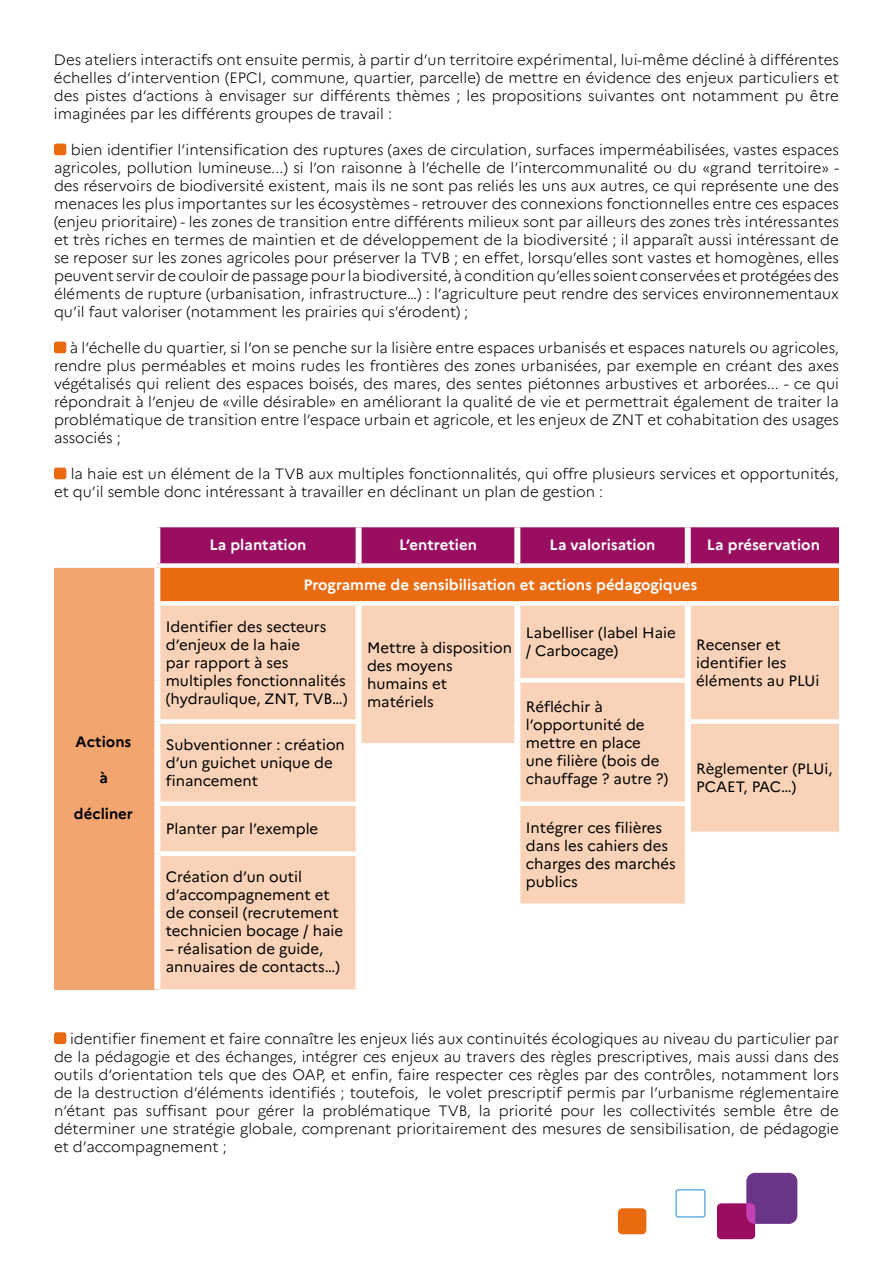
<style>
.page{position:relative;width:893px;height:1263px;background:#fff}
.page>*{position:absolute;margin:0;border:0;box-sizing:border-box;transform-origin:0 0}
.t1{font:300 15px/18px "Marianne";color:#000;text-align:justify}
.t2{font:15px/18px "Marianne";color:#000}
.t3{font:700 15px "Marianne";color:#fff}
.t4{font:700 15px "Marianne";color:#000}
</style>
<div class="page">
<div style="left:160px;top:527px;width:679px;height:36px;background:#990e61"></div>
<div style="left:54px;top:566px;width:103px;height:423px;background:#f3a570"></div>
<div style="left:157px;top:566px;width:682px;height:37px;background:#ea6a10"></div>
<svg style="left:160px;top:606px;width:679px;height:383px;fill:#f9d2b7"></svg>
<div style="left:356px;top:527px;width:6px;height:36px;background:#fff"></div>
<div style="left:514px;top:527px;width:6px;height:36px;background:#fff"></div>
<div style="left:685px;top:527px;width:6px;height:36px;background:#fff"></div>
<div style="left:154px;top:568px;width:6px;height:35px;background:#fff"></div>
<div style="left:154px;top:603px;width:6px;height:77px;background:#fff"></div>
<div style="left:356px;top:606px;width:6px;height:74px;background:#fff"></div>
<div style="left:514px;top:606px;width:6px;height:74px;background:#fff"></div>
<div style="left:685px;top:606px;width:6px;height:74px;background:#fff"></div>
<div style="left:154px;top:680px;width:6px;height:41px;background:#fff"></div>
<div style="left:356px;top:680px;width:6px;height:41px;background:#fff"></div>
<div style="left:514px;top:680px;width:6px;height:41px;background:#fff"></div>
<div style="left:685px;top:680px;width:6px;height:41px;background:#fff"></div>
<div style="left:154px;top:721px;width:6px;height:24px;background:#fff"></div>
<div style="left:356px;top:721px;width:6px;height:24px;background:#fff"></div>
<div style="left:514px;top:721px;width:6px;height:24px;background:#fff"></div>
<div style="left:685px;top:721px;width:6px;height:24px;background:#fff"></div>
<div style="left:154px;top:745px;width:6px;height:59px;background:#fff"></div>
<div style="left:356px;top:745px;width:6px;height:56px;background:#fff"></div>
<div style="left:514px;top:745px;width:6px;height:56px;background:#fff"></div>
<div style="left:685px;top:745px;width:6px;height:59px;background:#fff"></div>
<div style="left:154px;top:804px;width:6px;height:30px;background:#fff"></div>
<div style="left:356px;top:806px;width:6px;height:28px;background:#fff"></div>
<div style="left:514px;top:806px;width:6px;height:28px;background:#fff"></div>
<div style="left:685px;top:804px;width:6px;height:30px;background:#fff"></div>
<div style="left:154px;top:834px;width:6px;height:20px;background:#fff"></div>
<div style="left:356px;top:834px;width:6px;height:17px;background:#fff"></div>
<div style="left:514px;top:834px;width:6px;height:20px;background:#fff"></div>
<div style="left:685px;top:834px;width:6px;height:20px;background:#fff"></div>
<div style="left:154px;top:854px;width:6px;height:52px;background:#fff"></div>
<div style="left:356px;top:856px;width:6px;height:50px;background:#fff"></div>
<div style="left:514px;top:854px;width:6px;height:49px;background:#fff"></div>
<div style="left:685px;top:854px;width:6px;height:49px;background:#fff"></div>
<div style="left:154px;top:906px;width:6px;height:83px;background:#fff"></div>
<div style="left:356px;top:906px;width:6px;height:83px;background:#fff"></div>
<div style="left:514px;top:908px;width:6px;height:81px;background:#fff"></div>
<div style="left:685px;top:908px;width:6px;height:81px;background:#fff"></div>
<div style="left:54px;top:563px;width:103px;height:5px;background:#fff"></div>
<div style="left:157px;top:563px;width:202px;height:5px;background:#fff"></div>
<div style="left:359px;top:563px;width:158px;height:5px;background:#fff"></div>
<div style="left:517px;top:563px;width:171px;height:5px;background:#fff"></div>
<div style="left:688px;top:563px;width:151px;height:5px;background:#fff"></div>
<div style="left:160px;top:601px;width:199px;height:5px;background:#fff"></div>
<div style="left:359px;top:601px;width:158px;height:5px;background:#fff"></div>
<div style="left:517px;top:601px;width:171px;height:5px;background:#fff"></div>
<div style="left:688px;top:601px;width:151px;height:5px;background:#fff"></div>
<div style="left:520px;top:678px;width:165px;height:5px;background:#fff"></div>
<div style="left:160px;top:719px;width:196px;height:5px;background:#fff"></div>
<div style="left:691px;top:719px;width:148px;height:5px;background:#fff"></div>
<hr style="left:362px;top:743px;width:152px;height:4px;background:#fff">
<div style="left:160px;top:801px;width:199px;height:5px;background:#fff"></div>
<div style="left:359px;top:801px;width:158px;height:5px;background:#fff"></div>
<div style="left:517px;top:801px;width:168px;height:5px;background:#fff"></div>
<hr style="left:362px;top:832px;width:152px;height:4px;background:#fff">
<hr style="left:691px;top:832px;width:148px;height:4px;background:#fff">
<div style="left:160px;top:851px;width:199px;height:5px;background:#fff"></div>
<div style="left:359px;top:851px;width:155px;height:5px;background:#fff"></div>
<div style="left:691px;top:851px;width:148px;height:5px;background:#fff"></div>
<div style="left:362px;top:903px;width:155px;height:5px;background:#fff"></div>
<div style="left:517px;top:903px;width:171px;height:5px;background:#fff"></div>
<div style="left:688px;top:903px;width:151px;height:5px;background:#fff"></div>
<div style="left:54px;top:144px;width:12px;height:11px;background:#ea6a10;border-radius:2px"></div>
<div style="left:54px;top:342px;width:12px;height:11px;background:#ea6a10;border-radius:2px"></div>
<div style="left:54px;top:468px;width:12px;height:11px;background:#ea6a10;border-radius:2px"></div>
<div style="left:54px;top:1032px;width:12px;height:12px;background:#ea6a10;border-radius:2px"></div>
<div style="left:618px;top:1208px;width:28px;height:26px;background:#ea6a10;border-radius:4px"></div>
<div style="left:746px;top:1173px;width:51px;height:51px;background:#6a3586;border-radius:9px"></div>
<div style="left:717px;top:1203px;width:38px;height:36px;background:#990e61;border-radius:4px"></div>
<div style="left:675px;top:1189px;width:31px;height:29px;border:2px solid #68b1dd;border-radius:2px"></div>
<p class="t1" style="left:54px;top:51px;width:786px">Des ateliers interactifs ont ensuite permis, à partir d’un territoire expérimental, lui-même décliné à différentes échelles d’intervention (EPCI, commune, quartier, parcelle) de mettre en évidence des enjeux particuliers et des pistes d’actions à envisager sur différents thèmes ; les propositions suivantes ont notamment pu être imaginées par les différents groupes de travail :</p>
<p class="t1" style="left:54px;top:141px;width:787px;text-indent:17px">bien identifier l’intensification des ruptures (axes de circulation, surfaces imperméabilisées, vastes espaces agricoles, pollution lumineuse...) si l’on raisonne à l’échelle de l’intercommunalité ou du «grand territoire» - des réservoirs de biodiversité existent, mais ils ne sont pas reliés les uns aux autres, ce qui représente une des menaces les plus importantes sur les écosystèmes - retrouver des connexions fonctionnelles entre ces espaces (enjeu prioritaire) - les zones de transition entre différents milieux sont par ailleurs des zones très intéressantes et très riches en termes de maintien et de développement de la biodiversité ; il apparaît aussi intéressant de se reposer sur les zones agricoles pour préserver la TVB ; en effet, lorsqu’elles sont vastes et homogènes, elles peuvent servir de couloir de passage pour la biodiversité, à condition qu’elles soient conservées et protégées des éléments de rupture (urbanisation, infrastructure…) : l’agriculture peut rendre des services environnementaux qu’il faut valoriser (notamment les prairies qui s’érodent) ;</p>
<p class="t1" style="left:54px;top:339px;width:786px;text-indent:16px">à l’échelle du quartier, si l’on se penche sur la lisière entre espaces urbanisés et espaces naturels ou agricoles, rendre plus perméables et moins rudes les frontières des zones urbanisées, par exemple en créant des axes végétalisés qui relient des espaces boisés, des mares, des sentes piétonnes arbustives et arborées... - ce qui répondrait à l’enjeu de «ville désirable» en améliorant la qualité de vie et permettrait également de traiter la problématique de transition entre l’espace urbain et agricole, et les enjeux de ZNT et cohabitation des usages associés ;</p>
<p class="t1" style="left:54px;top:465px;width:786px;text-indent:17px">la haie est un élément de la TVB aux multiples fonctionnalités, qui offre plusieurs services et opportunités, et qu’il semble donc intéressant à travailler en déclinant un plan de gestion :</p>
<p class="t4" style="left:76px;top:733px;width:57px">Actions</p>
<p class="t4" style="left:99px;top:769px;width:10px">à</p>
<p class="t4" style="left:74px;top:805px;width:61px">décliner</p>
<p class="t3" style="left:209px;top:535px;width:99px">La plantation</p>
<p class="t3" style="left:399px;top:535px;width:79px">L’entretien</p>
<p class="t3" style="left:550px;top:535px;width:107px">La valorisation</p>
<p class="t3" style="left:707px;top:535px;width:115px">La préservation</p>
<p class="t3" style="left:303px;top:576px;width:395px">Programme de sensibilisation et actions pédagogiques</p>
<p class="t2" style="left:166px;top:618px;width:183px">Identifier des secteurs d’enjeux de la haie<br>par rapport à ses multiples fonctionnalités (hydraulique, ZNT, TVB…)</p>
<p class="t2" style="left:526px;top:624px;width:151px">Labelliser (label Haie / Carbocage)</p>
<p class="t2" style="left:696px;top:636px;width:125px">Recenser et identifier les éléments au PLUi</p>
<p class="t2" style="left:367px;top:638px;width:146px">Mettre à disposition des moyens humains et matériels</p>
<p class="t2" style="left:526px;top:697px;width:144px">Réfléchir à l’opportunité de mettre en place une filière (bois de chauffage ? autre ?)</p>
<p class="t2" style="left:166px;top:736px;width:181px">Subventionner : création d’un guichet unique de financement</p>
<p class="t2" style="left:696px;top:760px;width:138px">Règlementer (PLUi,<br>PCAET, PAC…)</p>
<p class="t2" style="left:166px;top:820px;width:154px">Planter par l’exemple</p>
<p class="t2" style="left:526px;top:819px;width:151px">Intégrer ces filières dans les cahiers des charges des marchés</p>
<p class="t2" style="left:166px;top:868px;width:138px">Création d’un outil</p>
<p class="t2" style="left:526px;top:873px;width:53px">publics</p>
<p class="t2" style="left:166px;top:886px;width:179px">d’accompagnement et de conseil (recrutement technicien bocage / haie</p>
<p class="t2" style="left:166px;top:940px;width:176px">– réalisation de guide, annuaires de contacts…)</p>
<p class="t1" style="left:54px;top:1029px;width:786px;text-indent:16px">identifier finement et faire connaître les enjeux liés aux continuités écologiques au niveau du particulier par de la pédagogie et des échanges, intégrer ces enjeux au travers des règles prescriptives, mais aussi dans des outils d’orientation tels que des OAP, et enfin, faire respecter ces règles par des contrôles, notamment lors de la destruction d’éléments identifiés ; toutefois, le volet prescriptif permis par l’urbanisme réglementaire n’étant pas suffisant pour gérer la problématique TVB, la priorité pour les collectivités semble être de déterminer une stratégie globale, comprenant prioritairement des mesures de sensibilisation, de pédagogie et d’accompagnement ;</p>
</div>
